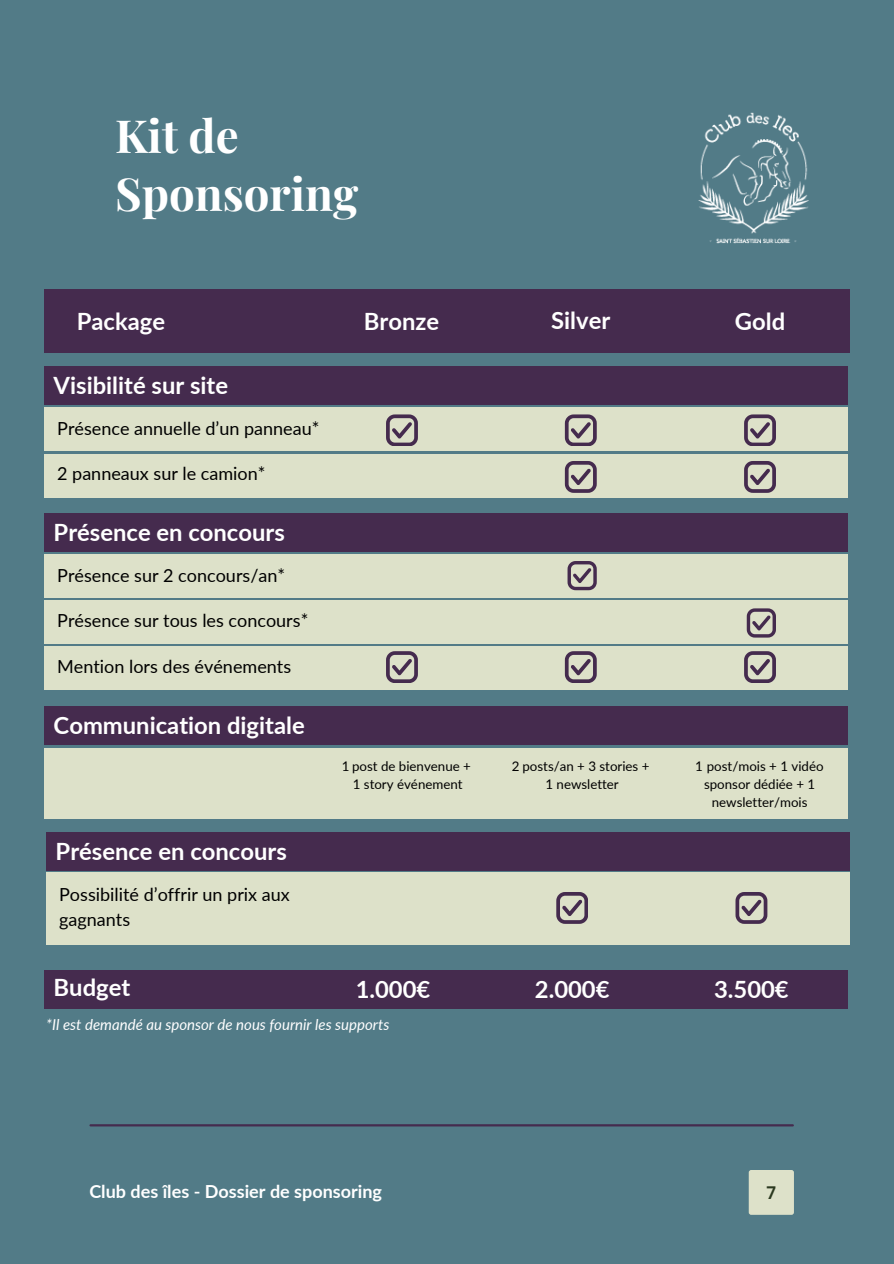
<style>
.page{position:relative;width:894px;height:1264px;background:#fff}
.page>*{position:absolute;margin:0;border:0;box-sizing:border-box;transform-origin:0 0}
.t1{font:700 45.6px/58.5px "Playfair Display";color:#fff}
.t2{font:700 23.85px "Lato";color:#fff}
.t3{font:18px/24.8px "Lato";color:#000}
.t4{font:700 18px "Lato";color:#fff}
.t5{font:700 18px "DM Sans";color:#2b391f}
.t6{font:italic 15px "Lato";color:#fff}
.t7{font:13.35px/17.7px "Lato";color:#000;text-align:center}
</style>
<div class="page">
<div style="left:0;top:0;width:893px;height:1263px;background:#527b87"></div>
<div style="left:44px;top:289px;width:805px;height:63px;background:#452b4e"></div>
<div style="left:44px;top:366px;width:803px;height:39px;background:#452b4e"></div>
<div style="left:44px;top:407px;width:803px;height:44px;background:#dde1c9"></div>
<div style="left:44px;top:454px;width:803px;height:44px;background:#dde1c9"></div>
<img style="left:698px;top:112px;width:111px;height:131px">
<div style="left:748px;top:1169px;width:45px;height:45px;background:#dde1c9"></div>
<hr style="left:90px;top:1124px;width:702px;height:2px;background:#452b4e">
<svg style="left:386px;top:414px;width:31px;height:32px"></svg>
<svg style="left:564px;top:414px;width:32px;height:32px"></svg>
<svg style="left:744px;top:414px;width:31px;height:32px"></svg>
<svg style="left:564px;top:461px;width:32px;height:31px"></svg>
<svg style="left:744px;top:461px;width:31px;height:31px"></svg>
<div style="left:44px;top:513px;width:803px;height:38px;background:#452b4e"></div>
<div style="left:44px;top:553px;width:803px;height:44px;background:#dde1c9"></div>
<div style="left:44px;top:600px;width:803px;height:44px;background:#dde1c9"></div>
<svg style="left:567px;top:561px;width:29px;height:29px"></svg>
<svg style="left:746px;top:608px;width:29px;height:29px"></svg>
<div style="left:44px;top:646px;width:803px;height:44px;background:#dde1c9"></div>
<svg style="left:386px;top:651px;width:31px;height:31px"></svg>
<svg style="left:564px;top:651px;width:32px;height:31px"></svg>
<svg style="left:744px;top:651px;width:31px;height:31px"></svg>
<div style="left:44px;top:706px;width:803px;height:38px;background:#452b4e"></div>
<div style="left:44px;top:748px;width:803px;height:70px;background:#dde1c9"></div>
<div style="left:46px;top:832px;width:803px;height:38px;background:#452b4e"></div>
<div style="left:46px;top:872px;width:803px;height:73px;background:#dde1c9"></div>
<svg style="left:556px;top:892px;width:31px;height:31px"></svg>
<svg style="left:735px;top:892px;width:31px;height:31px"></svg>
<div style="left:44px;top:969px;width:803px;height:39px;background:#452b4e"></div>
<h1 class="t1" style="left:115px;top:105px;width:245px">Kit de<br>Sponsoring</h1>
<h2 class="t2" style="left:77px;top:306px;width:90px">Package</h2>
<h2 class="t2" style="left:54px;top:370px;width:176px">Visibilité sur site</h2>
<p class="t3" style="left:57px;top:416px;width:264px">Présence annuelle d’un panneau*</p>
<p class="t3" style="left:57px;top:460px;width:210px">2 panneaux sur le camion*</p>
<h2 class="t2" style="left:54px;top:517px;width:233px">Présence en concours</h2>
<p class="t3" style="left:57px;top:562px;width:229px">Présence sur 2 concours/an*</p>
<p class="t3" style="left:57px;top:607px;width:252px">Présence sur tous les concours*</p>
<p class="t3" style="left:57px;top:653px;width:235px">Mention lors des événements</p>
<h2 class="t2" style="left:54px;top:710px;width:252px">Communication digitale</h2>
<h2 class="t2" style="left:364px;top:306px;width:77px">Bronze</h2>
<h2 class="t2" style="left:551px;top:306px;width:61px">Silver</h2>
<h2 class="t2" style="left:734px;top:306px;width:52px">Gold</h2>
<h2 class="t2" style="left:56px;top:836px;width:233px">Présence en concours</h2>
<p class="t3" style="left:59px;top:881px;width:232px">Possibilité d’offrir un prix aux gagnants</p>
<p class="t7" style="left:341px;top:757px;width:131px">1 post de bienvenue +<br>1 story événement</p>
<p class="t7" style="left:511px;top:757px;width:140px">2 posts/an + 3 stories +<br>1 newsletter</p>
<p class="t7" style="left:695px;top:757px;width:129px">1 post/mois + 1 vidéo sponsor dédiée + 1 newsletter/mois</p>
<h2 class="t2" style="left:54px;top:972px;width:78px">Budget</h2>
<h2 class="t2" style="left:355px;top:974px;width:76px">1.000€</h2>
<h2 class="t2" style="left:534px;top:974px;width:76px">2.000€</h2>
<h2 class="t2" style="left:714px;top:974px;width:76px">3.500€</h2>
<p class="t6" style="left:46px;top:1014px;width:344px">*Il est demandé au sponsor de nous fournir les supports</p>
<p class="t4" style="left:89px;top:1180px;width:294px">Club des îles - Dossier de sponsoring</p>
<p class="t5" style="left:766px;top:1181px;width:11px">7</p>
</div>
